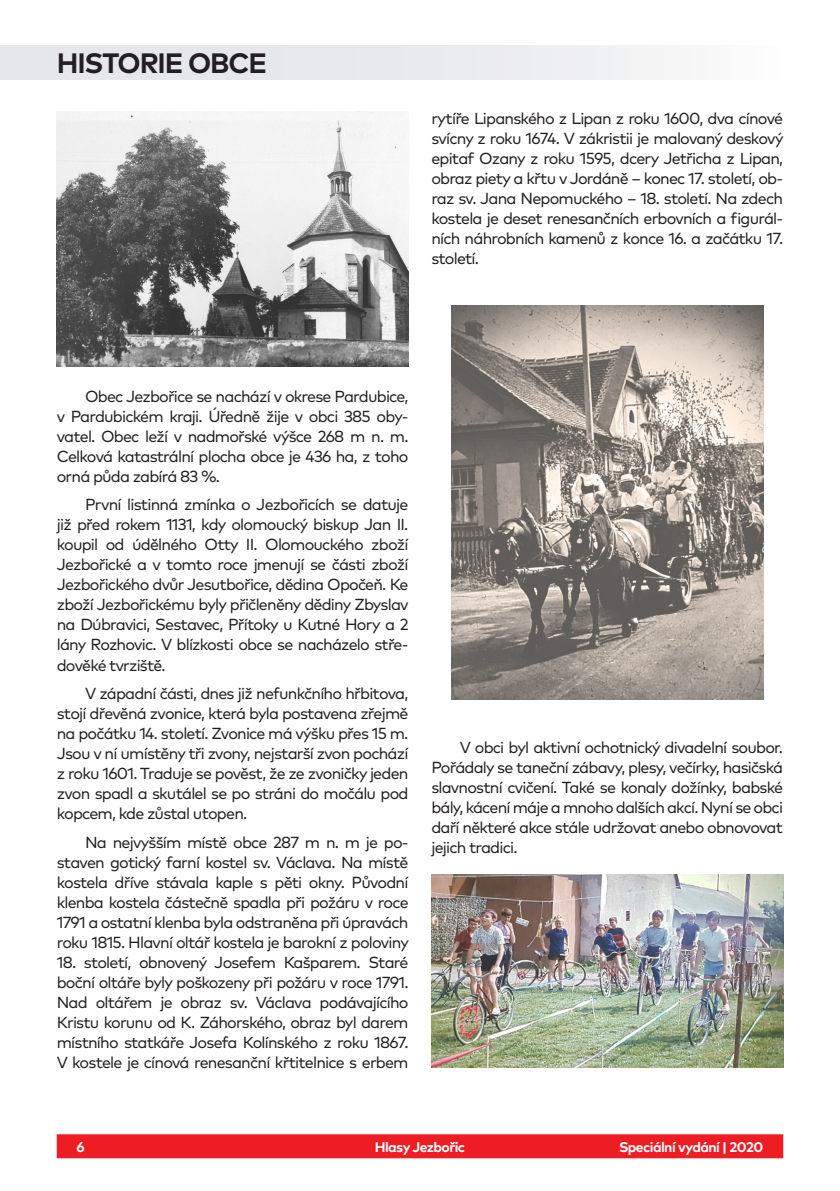
<style>
.page{position:relative;width:840px;height:1191px;background:#fff}
.page>*{position:absolute;margin:0;border:0;box-sizing:border-box;transform-origin:0 0}
.t1{font:700 28px "Mark Pro";letter-spacing:-.04em;color:#231f20}
.t2{font:16px/20px "Mark Pro";letter-spacing:-.05em;color:#231f20;text-align:justify}
.t3{font:700 14px "Mark Pro";letter-spacing:-.04em;color:#fff}
</style>
<div class="page">
<div style="left:57px;top:1134px;width:725px;height:24px;background:#ee1d23"></div>
<div style="left:0;top:45px;width:782px;height:34px;background:#e6e7e9"></div>
<img style="left:57px;top:111px;width:351px;height:255px">
<img style="left:431px;top:875px;width:351px;height:192px">
<img style="left:451px;top:306px;width:312px;height:394px">
<p class="t1" style="left:57px;top:42px;width:212px">HISTORIE OBCE</p>
<p class="t2" style="left:431px;top:107px;width:353px">rytíře Lipanského z Lipan z roku 1600, dva cínové svícny z roku 1674. V zákristii je malovaný deskový epitaf Ozany z roku 1595, dcery Jetřicha z Lipan, obraz piety a křtu v Jordáně – konec 17. století, ob&shy;raz sv. Jana Nepomuckého – 18. století. Na zdech kostela je deset renesančních erbovních a figurál&shy;ních náhrobních kamenů z konce 16. a začátku 17. století.</p>
<p class="t2" style="left:57px;top:385px;width:353px;text-indent:28px">Obec Jezbořice se nachází v okrese Pardubice, v Pardubickém kraji. Úředně žije v obci 385 oby&shy;vatel. Obec leží v nadmořské výšce 268 m n. m.<br>Celková katastrální plocha obce je 436 ha, z toho orná půda zabírá 83 %.</p>
<p class="t2" style="left:57px;top:493px;width:353px;text-indent:28px">První listinná zmínka o Jezbořicích se datuje již před rokem 1131, kdy olomoucký biskup Jan II. koupil od údělného Otty II. Olomouckého zboží Jezbořické a v tomto roce jmenují se části zboží Jezbořického dvůr Jesutbořice, dědina Opočeň. Ke zboží Jezbořickému byly přičleněny dědiny Zbyslav na Dúbravici, Sestavec, Přítoky u Kutné Hory a 2 lány Rozhovic. V blízkosti obce se nacházelo stře&shy;dověké tvrziště.</p>
<p class="t2" style="left:57px;top:682px;width:353px;text-indent:28px">V západní části, dnes již nefunkčního hřbitova, stojí dřevěná zvonice, která byla postavena zřejmě na počátku 14. století. Zvonice má výšku přes 15 m.<br>Jsou v ní umístěny tři zvony, nejstarší zvon pochází z roku 1601. Traduje se pověst, že ze zvoničky jeden zvon spadl a skutálel se po stráni do močálu pod kopcem, kde zůstal utopen.</p>
<p class="t2" style="left:57px;top:830px;width:353px;text-indent:28px">Na nejvyšším místě obce 287 m n. m je po&shy;staven gotický farní kostel sv. Václava. Na místě kostela dříve stávala kaple s pěti okny. Původní klenba kostela částečně spadla při požáru v roce 1791 a ostatní klenba byla odstraněna při úpravách roku 1815. Hlavní oltář kostela je barokní z poloviny</p>
<p class="t2" style="left:57px;top:950px;width:353px">18. století, obnovený Josefem Kašparem. Staré boční oltáře byly poškozeny při požáru v roce 1791.<br>Nad oltářem je obraz sv. Václava podávajícího Kristu korunu od K. Záhorského, obraz byl darem místního statkáře Josefa Kolínského z roku 1867.<br>V kostele je cínová renesanční křtitelnice s erbem</p>
<p class="t2" style="left:431px;top:736px;width:353px;text-indent:28px">V obci byl aktivní ochotnický divadelní soubor.<br>Pořádaly se taneční zábavy, plesy, večírky, hasičská slavnostní cvičení. Také se konaly dožínky, babské bály, kácení máje a mnoho dalších akcí. Nyní se obci daří některé akce stále udržovat anebo obnovovat jejich tradici.</p>
<p class="t3" style="left:77px;top:1136px;width:10px">6</p>
<p class="t3" style="left:374px;top:1136px;width:92px">Hlasy Jezbořic</p>
<p class="t3" style="left:618px;top:1136px;width:146px">Speciální vydání | 2020</p>
</div>
